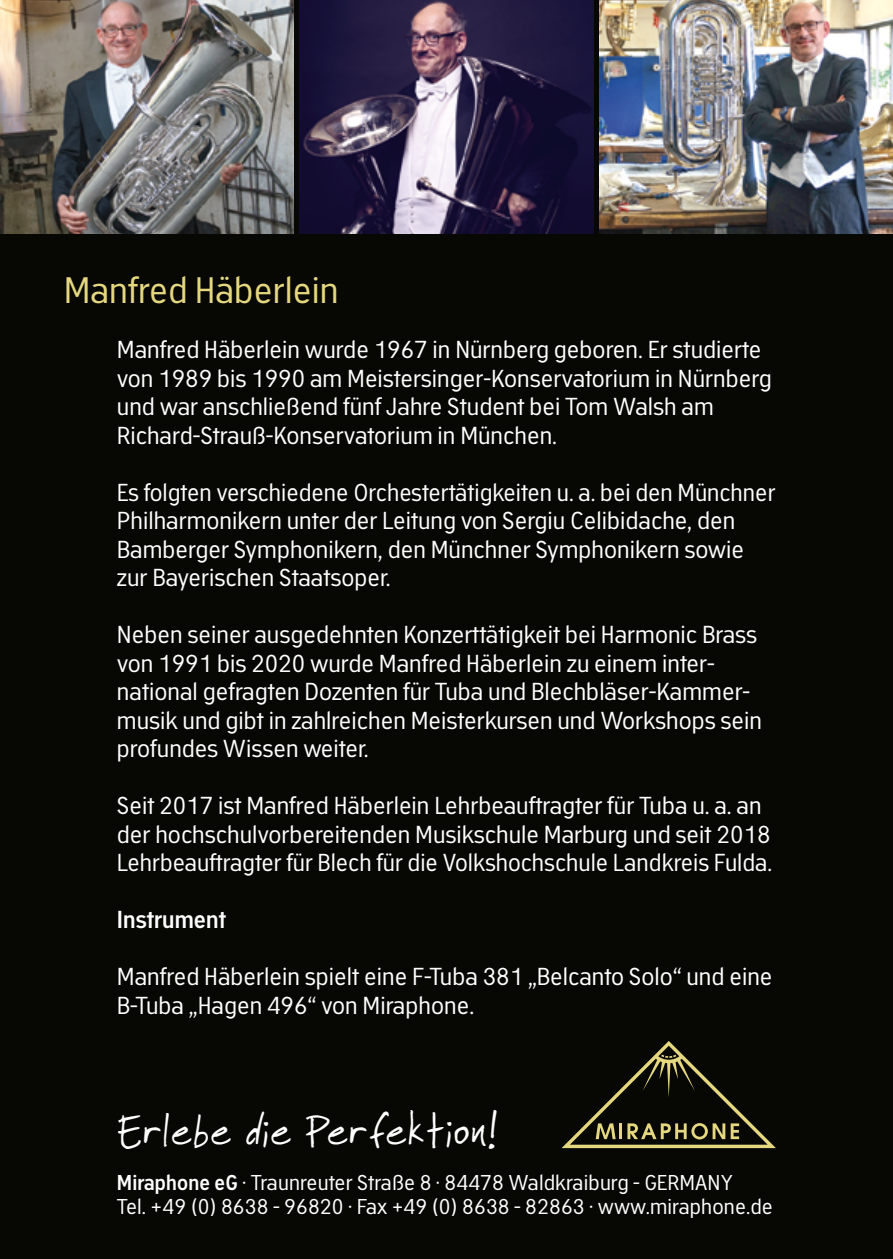
<style>
.page{position:relative;width:893px;height:1259px;background:#070804}
.page>*{position:absolute;margin:0;border:0;box-sizing:border-box;transform-origin:0 0}
.t1{font:48px "Faraco Hand";color:#fff}
.t2{font:36px "Academy Sans";color:#e4d77f}
.t3{font:24px/28.5px "Academy Sans";color:#fff}
.t4{font:600 24px "Academy Sans";color:#fff}
.t5{font:21px/24px "Academy Sans";letter-spacing:.005em;color:#fff}
.s1{font-weight:600}
</style>
<div class="page">
<img style="left:0;top:0;width:293px;height:234px">
<img style="left:300px;top:0;width:293px;height:234px">
<img style="left:600px;top:0;width:293px;height:234px">
<svg style="left:562px;top:1041px;width:214px;height:107px"></svg>
<h2 class="t2" style="left:64px;top:268px;width:276px">Manfred Häberlein</h2>
<p class="t3" style="left:117px;top:335px;width:656px">Manfred Häberlein wurde 1967 in Nürnberg geboren. Er studierte von 1989 bis 1990 am Meistersinger-Konservatorium in Nürnberg und war anschließend fünf Jahre Student bei Tom Walsh am Richard-Strauß-Konservatorium in München.</p>
<p class="t3" style="left:117px;top:477px;width:660px">Es folgten verschiedene Orchestertätigkeiten u. a. bei den Münchner Philharmonikern unter der Leitung von Sergiu Celibidache, den Bamberger Symphonikern, den Münchner Symphonikern sowie zur Bayerischen Staatsoper.</p>
<p class="t3" style="left:117px;top:620px;width:647px">Neben seiner ausgedehnten Konzerttätigkeit bei Harmonic Brass von 1991 bis 2020 wurde Manfred Häberlein zu einem inter&shy;national gefragten Dozenten für Tuba und Blechbläser-Kammer&shy;musik und gibt in zahlreichen Meisterkursen und Workshops sein profundes Wissen weiter.</p>
<p class="t3" style="left:117px;top:791px;width:657px">Seit 2017 ist Manfred Häberlein Lehrbeauftragter für Tuba u. a. an der hochschulvorbereitenden Musikschule Marburg und seit 2018<br>Lehrbeauftragter für Blech für die Volkshochschule Landkreis Fulda.</p>
<p class="t4" style="left:117px;top:905px;width:111px">Instrument</p>
<p class="t3" style="left:117px;top:962px;width:657px">Manfred Häberlein spielt eine F-Tuba 381 „Belcanto Solo“ und eine<br>B-Tuba „Hagen 496“ von Miraphone.</p>
<h1 class="t1" style="left:117px;top:1101px;width:383px">Erlebe die Perfektion!</h1>
<p class="t5" style="left:117px;top:1169px;width:658px"><span class="s1">Miraphone eG</span> · Traunreuter Straße 8 · 84478 Waldkraiburg - GERMANY<br>Tel. +49 (0) 8638 - 96820 · Fax +49 (0) 8638 - 82863 · www.miraphone.de</p>
</div>
